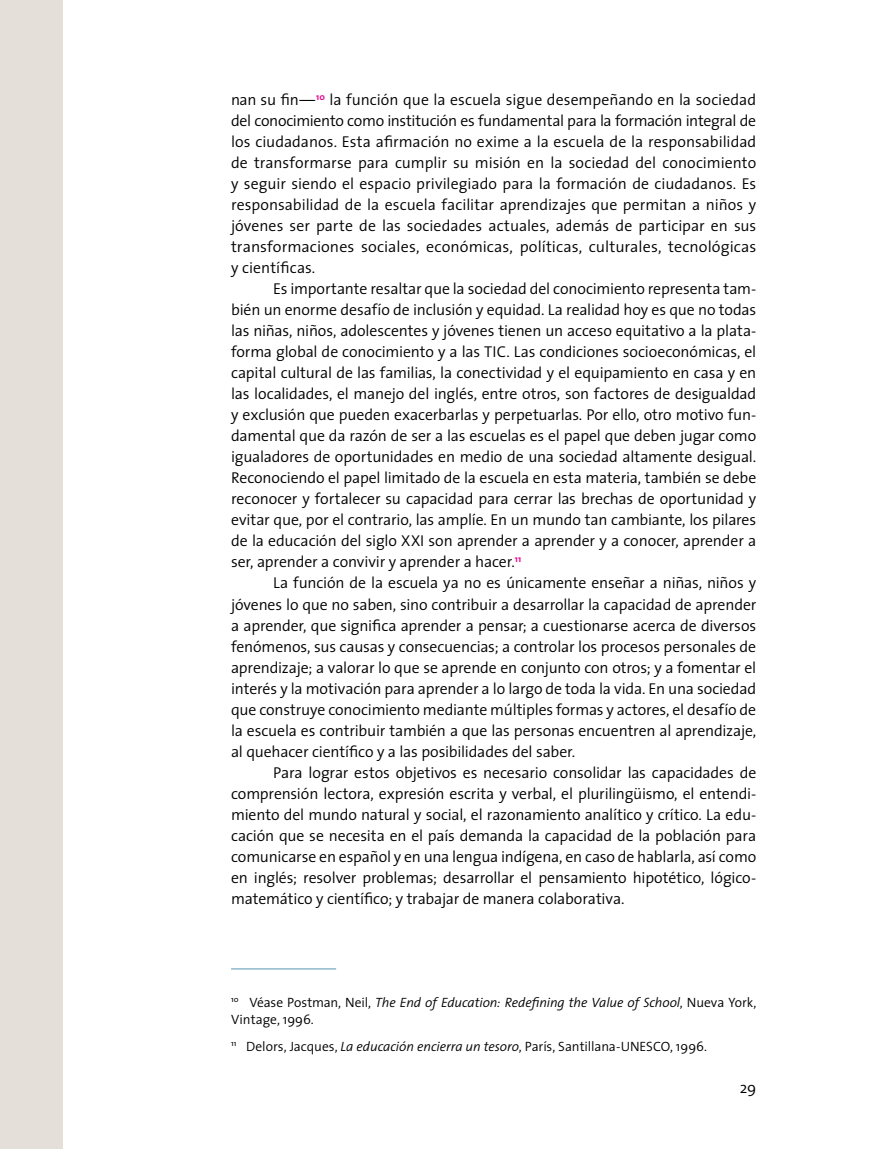
<style>
.page{position:relative;width:872px;height:1149px;background:#fff}
.page>*{position:absolute;margin:0;border:0;box-sizing:border-box;transform-origin:0 0}
.t1{font:300 15.75px/21px "The Sans";letter-spacing:-.01em;color:#000;text-align:justify}
.t2{font:italic 300 13.5px/16.8px "The Sans";letter-spacing:-.005em;color:#000}
.t3{font:300 13.5px "The Sans";color:#000}
.s1{font-style:normal}
.s2{font-style:italic}
</style>
<div class="page">
<div style="left:0;top:1px;width:63px;height:1147px;background:#e5dfda"></div>
<hr style="left:231px;top:968px;width:105px;height:1px;background:#5997b1">
<p class="t1" style="left:231px;top:89px;width:527px">nan su fin—<sup>10</sup> la función que la escuela sigue desempeñando en la sociedad del conocimiento como institución es fundamental para la formación integral de los ciudadanos. Esta afirmación no exime a la escuela de la responsabilidad de transformarse para cumplir su misión en la sociedad del conocimiento y seguir siendo el espacio privilegiado para la formación de ciudadanos. Es responsabilidad de la escuela facilitar aprendizajes que permitan a niños y jóvenes ser parte de las sociedades actuales, además de participar en sus transformaciones sociales, económicas, políticas, culturales, tecnológicas y científicas.</p>
<p class="t1" style="left:231px;top:278px;width:527px;text-indent:42px">Es importante resaltar que la sociedad del conocimiento representa tam&shy;bién un enorme desafío de inclusión y equidad. La realidad hoy es que no todas las niñas, niños, adolescentes y jóvenes tienen un acceso equitativo a la plata&shy;forma global de conocimiento y a las TIC. Las condiciones socioeconómicas, el capital cultural de las familias, la conectividad y el equipamiento en casa y en las localidades, el manejo del inglés, entre otros, son factores de desigualdad y exclusión que pueden exacerbarlas y perpetuarlas. Por ello, otro motivo fun&shy;damental que da razón de ser a las escuelas es el papel que deben jugar como igualadores de oportunidades en medio de una sociedad altamente desigual.<br>Reconociendo el papel limitado de la escuela en esta materia, también se debe reconocer y fortalecer su capacidad para cerrar las brechas de oportunidad y evitar que, por el contrario, las amplíe. En un mundo tan cambiante, los pilares de la educación del siglo XXI son aprender a aprender y a conocer, aprender a ser, aprender a convivir y aprender a hacer.<sup>11</sup></p>
<p class="t1" style="left:231px;top:572px;width:527px;text-indent:42px">La función de la escuela ya no es únicamente enseñar a niñas, niños y jóvenes lo que no saben, sino contribuir a desarrollar la capacidad de aprender a aprender, que significa aprender a pensar; a cuestionarse acerca de diversos fenómenos, sus causas y consecuencias; a controlar los procesos personales de aprendizaje; a valorar lo que se aprende en conjunto con otros; y a fomentar el interés y la motivación para aprender a lo largo de toda la vida. En una sociedad que construye conocimiento mediante múltiples formas y actores, el desafío de la escuela es contribuir también a que las personas encuentren al aprendizaje, al quehacer científico y a las posibilidades del saber.</p>
<p class="t1" style="left:231px;top:761px;width:527px;text-indent:42px">Para lograr estos objetivos es necesario consolidar las capacidades de comprensión lectora, expresión escrita y verbal, el plurilingüismo, el entendi&shy;miento del mundo natural y social, el razonamiento analítico y crítico. La edu&shy;cación que se necesita en el país demanda la capacidad de la población para comunicarse en español y en una lengua indígena, en caso de hablarla, así como en inglés; resolver problemas; desarrollar el pensamiento hipotético, lógico&shy;matemático y científico; y trabajar de manera colaborativa.</p>
<p class="t2" style="left:231px;top:993px;width:527px"><sup>10</sup> <span class="s1">Véase Postman, Neil,</span> The End of Education: Redefining the Value of School<span class="s1">, Nueva York,<br>Vintage, 1996.</span></p>
<p class="t3" style="left:231px;top:1034px;width:477px"><sup>11</sup> Delors, Jacques, <span class="s2">La educación encierra un tesoro</span>, París, Santillana-UNESCO, 1996.</p>
<p class="t1" style="left:739px;top:1076px;width:18px">29</p>
</div>
